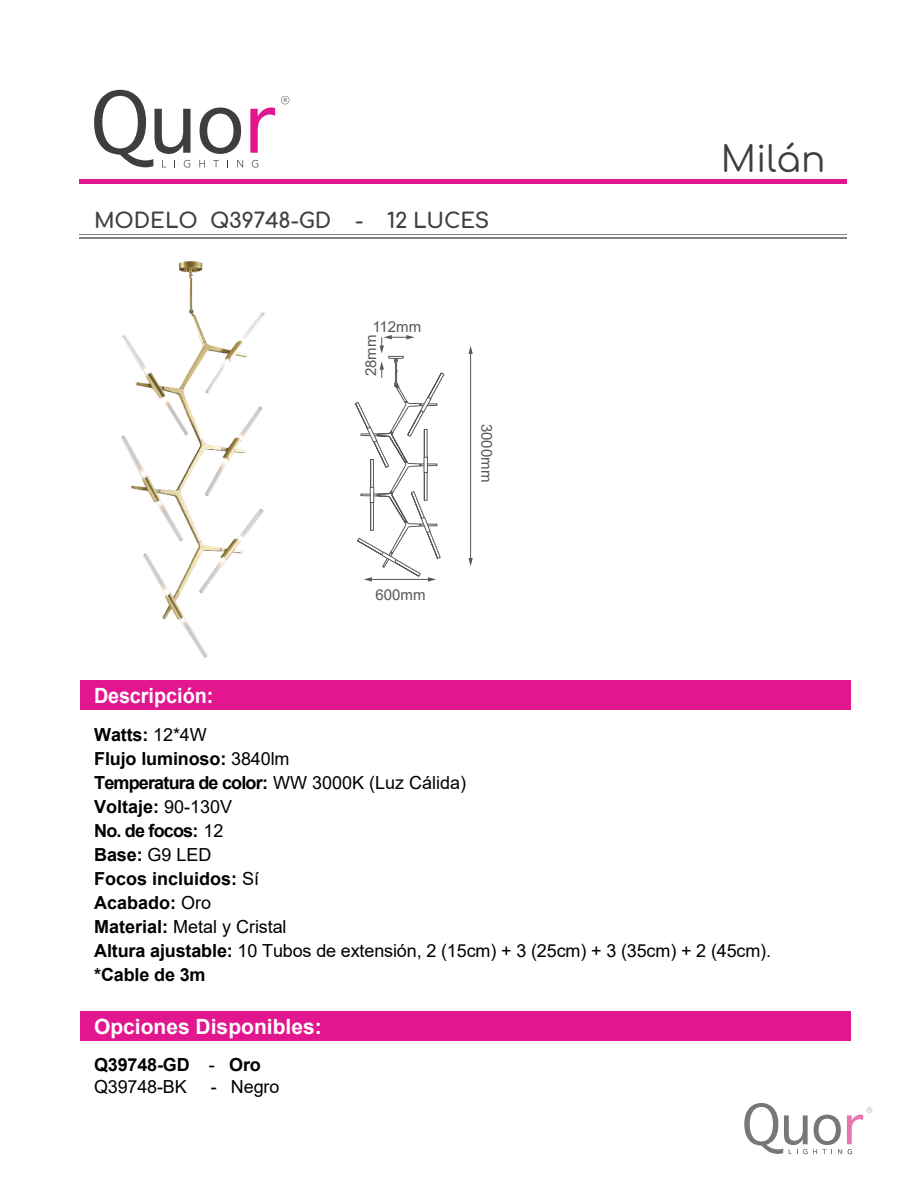
<style>
.page{position:relative;width:918px;height:1188px;background:#fff}
.page>*{position:absolute;margin:0;border:0;box-sizing:border-box;transform-origin:0 0}
.t1{font:36px "Comfortaa";color:#3f3f3f}
.t2{font:700 21px "Comfortaa";letter-spacing:-.01em;color:#3f3f3f}
.t3{font:700 21px "Arial";color:#fff}
.t4{font:700 21px "Arial";color:#fff;scale:.94 1}
.t5{font:700 18px/24px "Arial";letter-spacing:-.005em;color:#000001}
.t6{font:18px "Arial";letter-spacing:-.005em;color:#000001}
.t7{font:15px "Arial";color:#57585a}
.s1{font-weight:400}
</style>
<div class="page">
<svg style="left:744px;top:1103px;width:128px;height:51px"></svg>
<div style="left:80px;top:1012px;width:770px;height:29px;background:#e2168f"></div>
<div style="left:80px;top:179px;width:767px;height:5px;background:#e2168f"></div>
<hr style="left:80px;top:237px;width:767px;height:2px;background:#808385">
<hr style="left:80px;top:234px;width:767px;height:1px;background:#808385">
<div style="left:80px;top:681px;width:770px;height:29px;background:#e2168f"></div>
<svg style="left:250px;top:108px;width:25px;height:45px"></svg>
<svg style="left:200px;top:108px;width:41px;height:46px"></svg>
<svg style="left:94px;top:90px;width:97px;height:78px"></svg>
<svg style="left:199px;top:160px;width:6px;height:7px"></svg>
<svg style="left:213px;top:160px;width:6px;height:7px"></svg>
<svg style="left:237px;top:160px;width:6px;height:7px"></svg>
<svg style="left:252px;top:160px;width:6px;height:8px"></svg>
<svg style="left:281px;top:96px;width:8px;height:8px"></svg>
<img style="left:121px;top:261px;width:144px;height:397px">
<hr style="left:470px;top:352px;width:1px;height:208px;background:#57585a">
<svg style="left:468px;top:346px;width:5px;height:8px"></svg>
<svg style="left:468px;top:558px;width:5px;height:8px"></svg>
<svg style="left:355px;top:335px;width:90px;height:247px"></svg>
<p class="t2" style="left:94px;top:201px;width:397px">MODELO Q39748-GD - 12 LUCES</p>
<p class="t4" style="left:94px;top:681px;width:129px">Descripción:</p>
<p class="t7" style="left:372px;top:317px;width:50px">112mm</p>
<p class="t7" style="left:360px;top:376px;width:43px;rotate:-90deg">28mm</p>
<p class="t7" style="left:376px;top:585px;width:52px">600mm</p>
<p class="t7" style="left:497px;top:424px;width:60px;rotate:90deg">3000mm</p>
<h1 class="t1" style="left:721px;top:127px;width:106px">Milán</h1>
<p class="t5" style="left:94px;top:723px;width:678px">Watts: <span class="s1">12*4W<br></span>Flujo luminoso: <span class="s1">3840lm<br></span>Temperatura de color: <span class="s1">WW 3000K (Luz Cálida)<br></span>Voltaje: <span class="s1">90-130V<br></span>No. de focos: <span class="s1">12<br></span>Base: <span class="s1">G9 LED<br></span>Focos incluidos: <span class="s1">Sí<br></span>Acabado: <span class="s1">Oro<br></span>Material: <span class="s1">Metal y Cristal<br></span>Altura ajustable: <span class="s1">10 Tubos de extensión, 2 (15cm) + 3 (25cm) + 3 (35cm) + 2 (45cm). </span>*Cable de 3m</p>
<p class="t3" style="left:94px;top:1011px;width:229px">Opciones Disponibles:</p>
<p class="t5" style="left:94px;top:1054px;width:168px;line-height:21.6px">Q39748-GD <span class="s1">-</span> Oro<br><span class="s1">Q39748-BK</span></p>
<p class="t6" style="left:211px;top:1074px;width:70px">- Negro</p>
</div>
